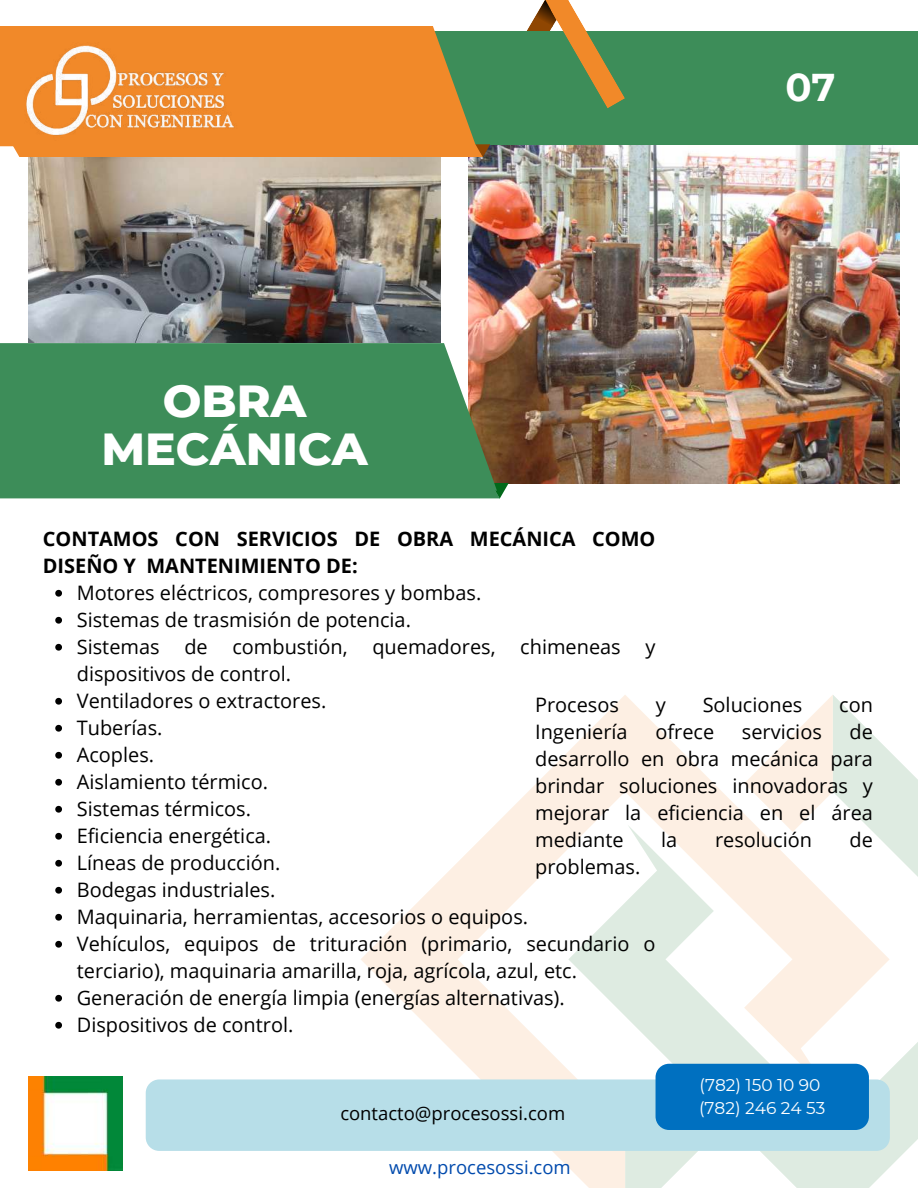
<style>
.page{position:relative;width:918px;height:1188px;background:#fff}
.page>*{position:absolute;margin:0;border:0;box-sizing:border-box;transform-origin:0 0}
.t1{font:800 45.75px/48.3px "Montserrat";color:#fff;text-align:center}
.t2{font:700 38.7px "Montserrat";color:#fff}
.t3{font:19.95px/27px "Open Sans";color:#000}
.t4{font:700 19.95px/27px "Open Sans";color:#000}
.t5{font:18.45px "Open Sans";color:#000}
.t6{font:18.45px "Open Sans";color:#004aad}
.t7{font:16.95px/23.7px "Montserrat";color:#fff}
</style>
<div class="page">
<svg style="left:361px;top:752px;width:207px;height:415px"></svg>
<svg style="left:568px;top:695px;width:350px;height:493px"></svg>
<img style="left:28px;top:1076px;width:95px;height:95px">
<div style="left:146px;top:1079px;width:743px;height:72px;background:#b7dee8;border-radius:14px"></div>
<div style="left:656px;top:1064px;width:213px;height:66px;background:#0070c0;border-radius:14px"></div>
<div style="left:411px;top:31px;width:507px;height:113px;background:#3d8d59"></div>
<img style="left:2px;top:26px;width:10px;height:121px">
<img style="left:469px;top:146px;width:430px;height:337px">
<div style="left:0;top:483px;width:509px;height:15px;background:#3d8d59"></div>
<svg style="left:12px;top:0;width:613px;height:157px"></svg>
<div style="left:0;top:343px;width:497px;height:148px;background:#3d8d59"></div>
<img style="left:28px;top:157px;width:413px;height:186px">
<svg style="left:55px;top:590px;width:7px;height:7px"></svg>
<svg style="left:55px;top:617px;width:7px;height:7px"></svg>
<svg style="left:55px;top:644px;width:7px;height:7px"></svg>
<svg style="left:55px;top:698px;width:7px;height:7px"></svg>
<svg style="left:55px;top:725px;width:7px;height:7px"></svg>
<svg style="left:55px;top:752px;width:7px;height:7px"></svg>
<svg style="left:55px;top:779px;width:7px;height:7px"></svg>
<svg style="left:55px;top:806px;width:7px;height:7px"></svg>
<svg style="left:55px;top:833px;width:7px;height:7px"></svg>
<svg style="left:55px;top:860px;width:7px;height:7px"></svg>
<svg style="left:55px;top:887px;width:7px;height:7px"></svg>
<svg style="left:55px;top:914px;width:7px;height:7px"></svg>
<svg style="left:55px;top:941px;width:7px;height:7px"></svg>
<svg style="left:55px;top:995px;width:7px;height:7px"></svg>
<svg style="left:55px;top:1022px;width:7px;height:7px"></svg>
<h1 class="t1" style="left:101px;top:376px;width:268px">OBRA<br>MECÁNICA</h1>
<p class="t4" style="left:43px;top:525px;width:614px">CONTAMOS CON SERVICIOS DE OBRA MECÁNICA COMO<br>DISEÑO Y MANTENIMIENTO DE:</p>
<h2 class="t2" style="left:785px;top:63px;width:52px">07</h2>
<p class="t3" style="left:77px;top:579px;width:580px">Motores eléctricos, compresores y bombas.<br>Sistemas de trasmisión de potencia.<br>Sistemas de combustión, quemadores, chimeneas y dispositivos de control.<br>Ventiladores o extractores.<br>Tuberías.<br>Acoples.<br>Aislamiento térmico.<br>Sistemas térmicos.<br>Eficiencia energética.<br>Líneas de producción.<br>Bodegas industriales.<br>Maquinaria, herramientas, accesorios o equipos.<br>Vehículos, equipos de trituración (primario, secundario o terciario), maquinaria amarilla, roja, agrícola, azul, etc.<br>Generación de energía limpia (energías alternativas).<br>Dispositivos de control.</p>
<p class="t3" style="left:535px;top:691px;width:85px">Procesos</p>
<p class="t3" style="left:656px;top:691px;width:12px">y</p>
<p class="t3" style="left:703px;top:691px;width:101px">Soluciones</p>
<p class="t3" style="left:839px;top:691px;width:35px">con</p>
<p class="t3" style="left:535px;top:718px;width:94px">Ingeniería</p>
<p class="t3" style="left:655px;top:718px;width:60px">ofrece</p>
<p class="t3" style="left:742px;top:718px;width:81px">servicios</p>
<p class="t3" style="left:535px;top:718px;width:339px;text-align:justify;text-indent:314px">de desarrollo en obra mecánica para brindar soluciones innovadoras y mejorar la eficiencia en el área mediante</p>
<p class="t3" style="left:661px;top:826px;width:18px">la</p>
<p class="t3" style="left:715px;top:826px;width:98px">resolución</p>
<p class="t3" style="left:850px;top:826px;width:25px">de</p>
<p class="t3" style="left:535px;top:853px;width:107px">problemas.</p>
<p class="t5" style="left:340px;top:1100px;width:226px">contacto@procesossi.com</p>
<p class="t6" style="left:389px;top:1154px;width:183px">www.procesossi.com</p>
<p class="t7" style="left:699px;top:1073px;width:128px">(782) 150 10 90 (782) 246 24 53</p>
</div>
